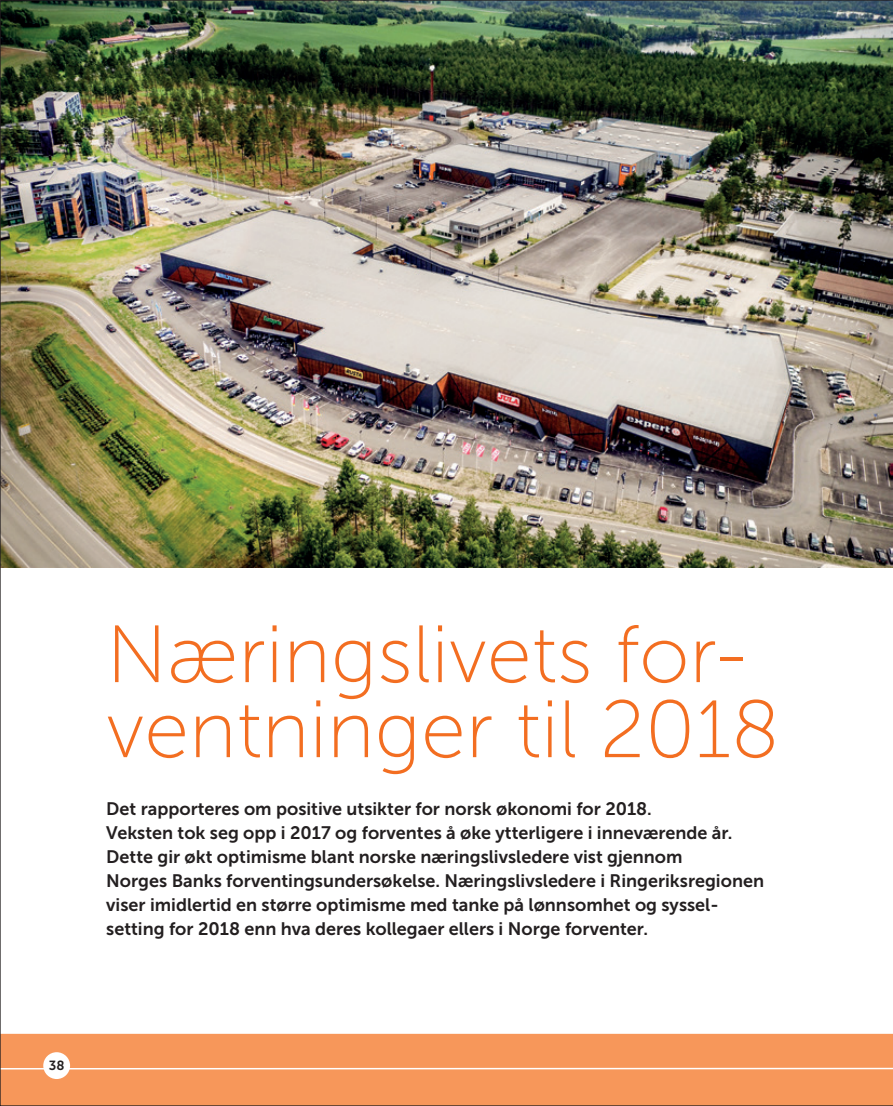
<style>
.page{position:relative;width:893px;height:1106px;background:#fff}
.page>*{position:absolute;margin:0;border:0;box-sizing:border-box;transform-origin:0 0}
.t1{font:81px/75px "Museo Sans 100";color:#f36e21}
.t2{font:18px/24px "Museo Sans 700";color:#231f20}
.t3{font:13.2px "Museo Sans 700";color:#231f20}
</style>
<div class="page">
<img style="left:0;top:0;width:893px;height:1106px">
<h1 class="t1" style="left:106px;top:617px;width:675px">Næringslivets for&shy;ventninger til 2018</h1>
<p class="t2" style="left:106px;top:797px;width:659px">Det rapporteres om positive utsikter for norsk økonomi for 2018.<br>Veksten tok seg opp i 2017 og forventes å øke ytterligere i inneværende år.<br>Dette gir økt optimisme blant norske næringslivsledere vist gjennom<br>Norges Banks forventingsundersøkelse. Næringslivsledere i Ringeriksregionen viser imidlertid en større optimisme med tanke på lønnsomhet og syssel&shy;setting for 2018 enn hva deres kollegaer ellers i Norge forventer.</p>
<p class="t3" style="left:49px;top:1058px;width:17px">38</p>
</div>
